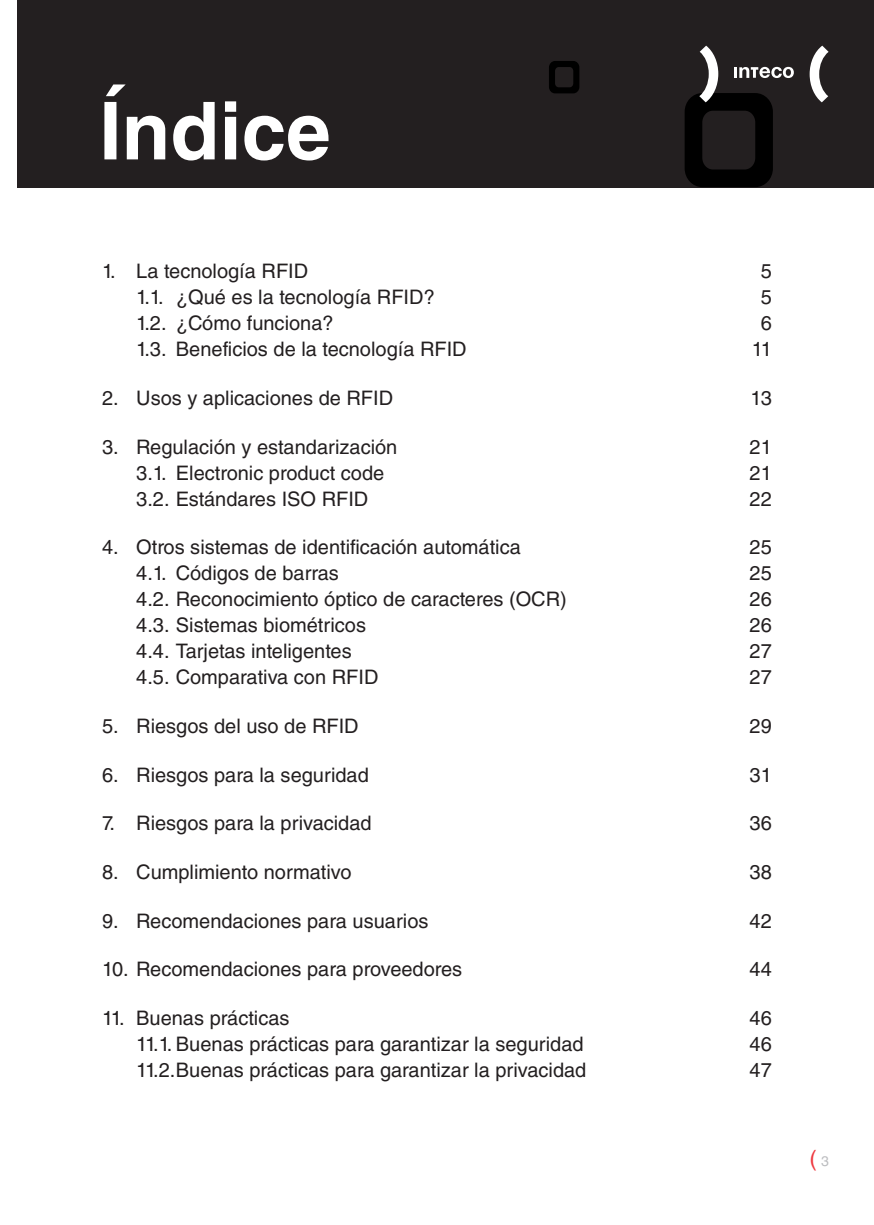
<style>
.page{position:relative;width:874px;height:1225px;background:#fff}
.page>*{position:absolute;margin:0;border:0;box-sizing:border-box;transform-origin:0 0}
.t1{font:700 80px "Helvetica LT Std";color:#fff}
.t2{font:22px "Helvetica LT Std";color:#ee3a41}
.t3{font:20px "Helvetica LT Std";color:#231f20}
.s1{font-size:14px;color:#bcbdc0}
</style>
<div class="page">
<div style="left:17px;top:0;width:856px;height:187px;background:#231f20"></div>
<svg style="left:549px;top:61px;width:30px;height:32px"></svg>
<svg style="left:684px;top:46px;width:109px;height:141px"></svg>
<svg style="left:809px;top:46px;width:19px;height:56px"></svg>
<h1 class="t1" style="left:99px;top:82px;width:233px">Índice</h1>
<p class="t3" style="left:102px;top:259px;width:207px">1. La tecnología RFID</p>
<p class="t3" style="left:760px;top:259px;width:13px">5</p>
<p class="t3" style="left:136px;top:285px;width:300px">1.1. ¿Qué es la tecnología RFID?</p>
<p class="t3" style="left:760px;top:285px;width:13px">5</p>
<p class="t3" style="left:136px;top:311px;width:199px">1.2. ¿Cómo funciona?</p>
<p class="t3" style="left:760px;top:311px;width:13px">6</p>
<p class="t3" style="left:136px;top:337px;width:332px">1.3. Beneficios de la tecnología RFID</p>
<p class="t3" style="left:751px;top:337px;width:21px">11</p>
<p class="t3" style="left:102px;top:386px;width:292px">2. Usos y aplicaciones de RFID</p>
<p class="t3" style="left:750px;top:386px;width:23px">13</p>
<p class="t3" style="left:102px;top:435px;width:296px">3. Regulación y estandarización</p>
<p class="t3" style="left:749px;top:435px;width:24px">21</p>
<p class="t3" style="left:136px;top:461px;width:249px">3.1. Electronic product code</p>
<p class="t3" style="left:749px;top:461px;width:24px">21</p>
<p class="t3" style="left:136px;top:487px;width:233px">3.2. Estándares ISO RFID</p>
<p class="t3" style="left:749px;top:487px;width:24px">22</p>
<p class="t3" style="left:102px;top:535px;width:420px">4. Otros sistemas de identificación automática</p>
<p class="t3" style="left:749px;top:535px;width:24px">25</p>
<p class="t3" style="left:136px;top:561px;width:204px">4.1. Códigos de barras</p>
<p class="t3" style="left:749px;top:561px;width:24px">25</p>
<p class="t3" style="left:136px;top:587px;width:432px">4.2. Reconocimiento óptico de caracteres (OCR)</p>
<p class="t3" style="left:749px;top:587px;width:24px">26</p>
<p class="t3" style="left:136px;top:613px;width:231px">4.3. Sistemas biométricos</p>
<p class="t3" style="left:749px;top:613px;width:24px">26</p>
<p class="t3" style="left:136px;top:639px;width:217px">4.4. Tarjetas inteligentes</p>
<p class="t3" style="left:749px;top:639px;width:24px">27</p>
<p class="t3" style="left:136px;top:665px;width:244px">4.5. Comparativa con RFID</p>
<p class="t3" style="left:749px;top:665px;width:24px">27</p>
<p class="t3" style="left:102px;top:714px;width:258px">5. Riesgos del uso de RFID</p>
<p class="t3" style="left:749px;top:714px;width:24px">29</p>
<p class="t3" style="left:102px;top:763px;width:268px">6. Riesgos para la seguridad</p>
<p class="t3" style="left:749px;top:763px;width:24px">31</p>
<p class="t3" style="left:102px;top:811px;width:271px">7. Riesgos para la privacidad</p>
<p class="t3" style="left:749px;top:811px;width:24px">36</p>
<p class="t3" style="left:102px;top:860px;width:251px">8. Cumplimiento normativo</p>
<p class="t3" style="left:749px;top:860px;width:24px">38</p>
<p class="t3" style="left:102px;top:909px;width:328px">9. Recomendaciones para usuarios</p>
<p class="t3" style="left:749px;top:909px;width:24px">42</p>
<p class="t3" style="left:102px;top:957px;width:361px">10. Recomendaciones para proveedores</p>
<p class="t3" style="left:749px;top:957px;width:24px">44</p>
<p class="t3" style="left:102px;top:1006px;width:189px">11. Buenas prácticas</p>
<p class="t3" style="left:749px;top:1006px;width:24px">46</p>
<p class="t3" style="left:136px;top:1032px;width:448px">11.1. Buenas prácticas para garantizar la seguridad</p>
<p class="t3" style="left:749px;top:1032px;width:24px">46</p>
<p class="t3" style="left:136px;top:1058px;width:451px">11.2. Buenas prácticas para garantizar la privacidad</p>
<p class="t3" style="left:749px;top:1058px;width:24px">47</p>
<p class="t2" style="left:808px;top:1145px;width:21px">( <span class="s1">3</span></p>
</div>
